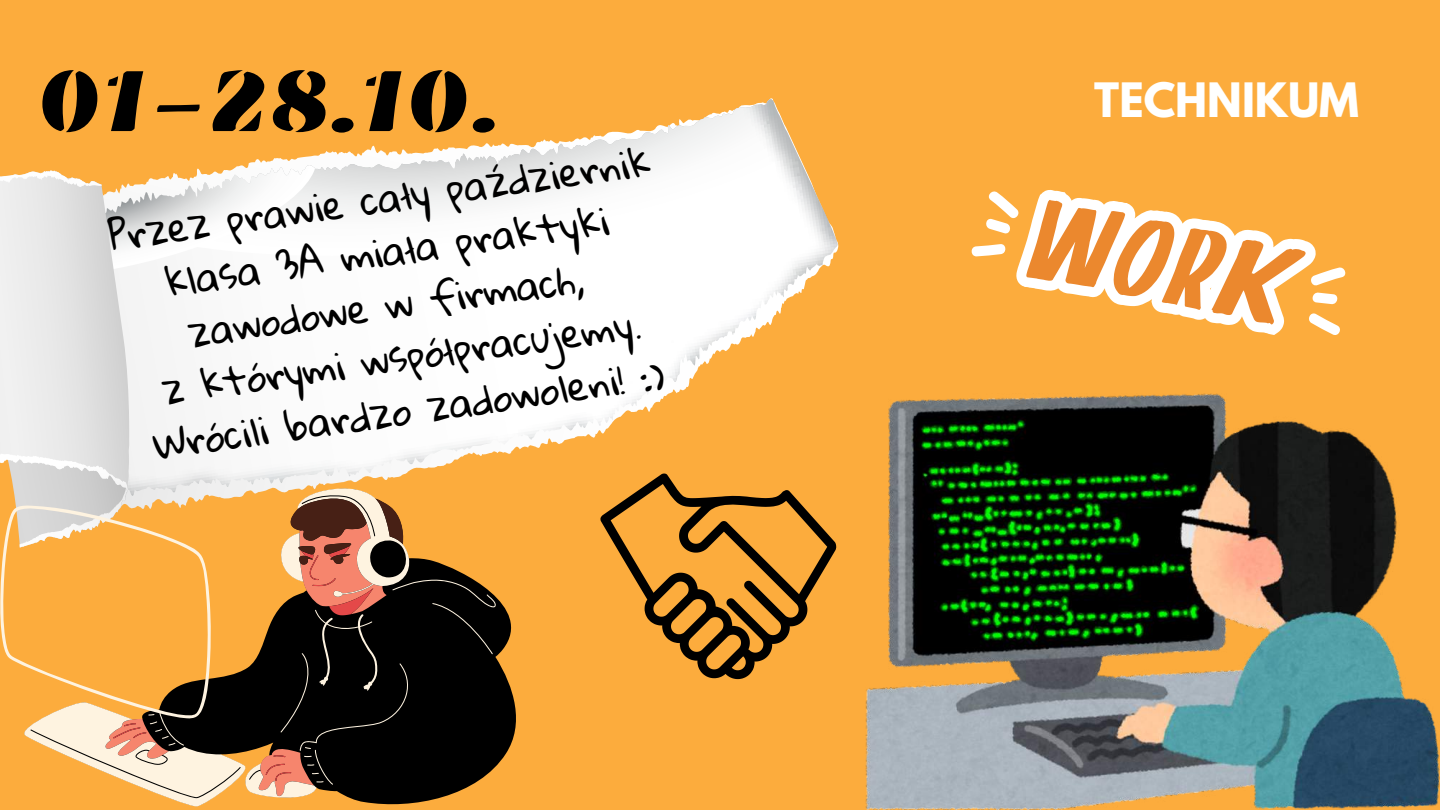
<style>
.page{position:relative;width:1440px;height:810px;background:#fcac3d}
.page>*{position:absolute;margin:0;border:0;box-sizing:border-box;transform-origin:0 0}
.t1{font:91.1px "Emblema One";color:#000}
.t2{font:700 42px "League Spartan";color:#fffffe}
.t3{font:38.3px/53.3px "Gloria Hallelujah";color:#000;text-align:center}
</style>
<div class="page">
<svg style="left:496px;top:98px;width:343px;height:376px"></svg>
<img style="left:145px;top:317px;width:628px;height:96px">
<svg style="left:145px;top:99px;width:487px;height:218px;fill:#fcfbfb"></svg>
<svg style="left:145px;top:99px;width:186px;height:206px;fill:#fcf6f6"></svg>
<img style="left:632px;top:99px;width:141px;height:275px">
<svg style="left:0;top:183px;width:145px;height:214px;background:#e5e4e4"></svg>
<svg style="left:0;top:170px;width:102px;height:37px"></svg>
<svg style="left:194px;top:597px;width:322px;height:210px"></svg>
<svg style="left:0;top:397px;width:496px;height:409px"></svg>
<img style="left:865px;top:393px;width:575px;height:417px">
<svg style="left:971px;top:190px;width:375px;height:145px"></svg>
<svg style="left:1026px;top:196px;width:280px;height:134px"></svg>
<svg style="left:600px;top:474px;width:236px;height:205px"></svg>
<h1 class="t1" style="left:37px;top:47px;width:466px">01-28.10.</h1>
<p class="t3" style="left:106px;top:212px;width:548px;rotate:-8deg">Przez prawie cały październik klasa 3A miała praktyki zawodowe w firmach,<br>z którymi współpracujemy.<br>Wrócili bardzo zadowoleni! :)</p>
<p class="t2" style="left:1094px;top:79px;width:266px">TECHNIKUM</p>
</div>
